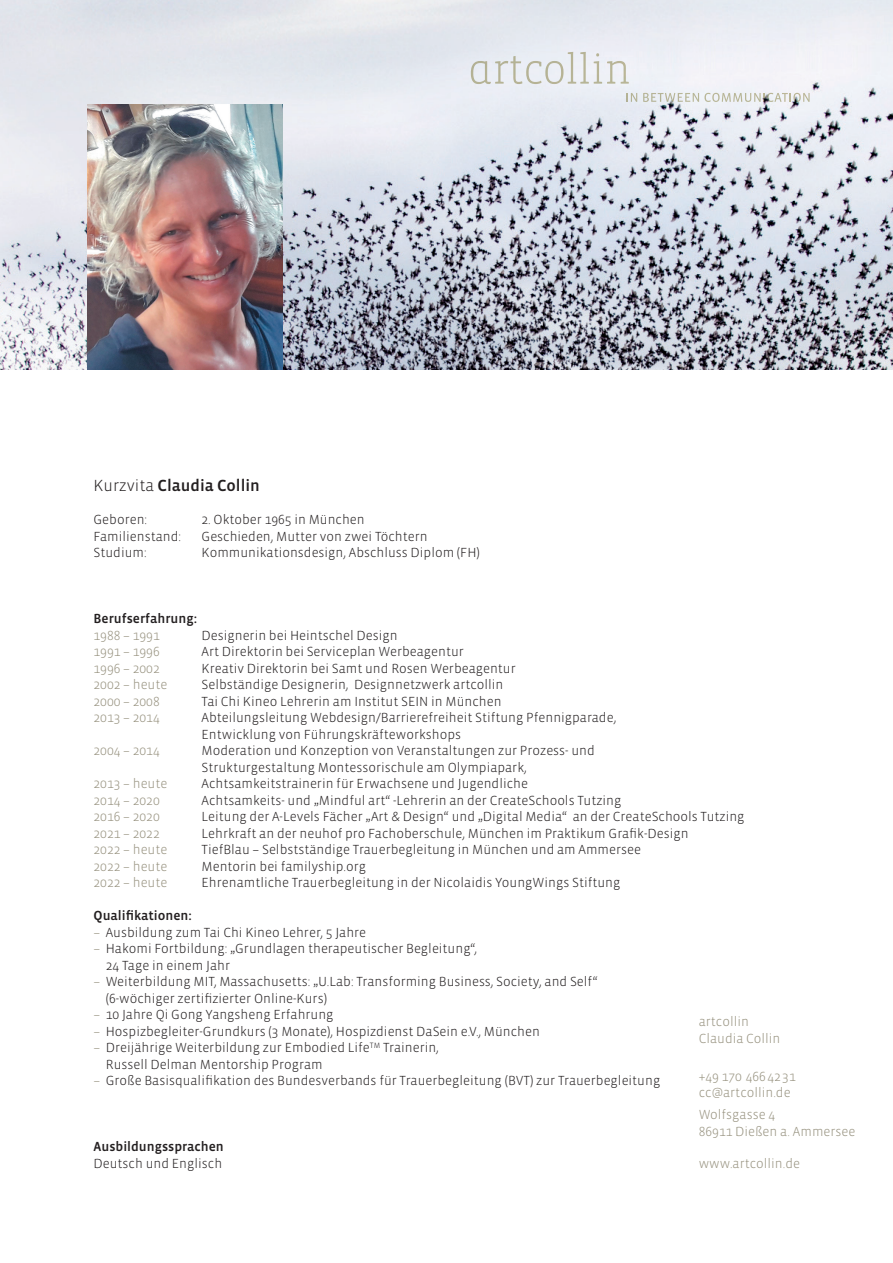
<style>
.page{position:relative;width:893px;height:1263px;background:#fff}
.page>*{position:absolute;margin:0;border:0;box-sizing:border-box;transform-origin:0 0}
.t1{font:500 16.5px "Vista Sans OTCE";color:#231f20}
.t2{font:300 13.5px/16.5px "Vista Sans OTCE";color:#231f20}
.t3{font:300 13.5px/16.2px "Vista Sans OTCE";color:#96917e}
.t4{font:500 13.5px "Vista Sans OTCE";color:#231f20}
.s1{font-weight:300}
.s2{color:#96917e}
</style>
<div class="page">
<img style="left:0;top:0;width:893px;height:370px">
<svg style="left:471px;top:52px;width:158px;height:32px;background:#e1e3e3"></svg>
<svg style="left:627px;top:93px;width:10px;height:9px"></svg>
<svg style="left:643px;top:93px;width:167px;height:9px"></svg>
<img style="left:87px;top:105px;width:196px;height:265px">
<p class="t1" style="left:94px;top:476px;width:168px"><span class="s1">Kurzvita</span> Claudia Collin</p>
<p class="t2" style="left:94px;top:511px;width:55px">Geboren:</p>
<p class="t2" style="left:202px;top:511px;width:165px">2. Oktober 1965 in München</p>
<p class="t2" style="left:94px;top:528px;width:89px">Familienstand:</p>
<p class="t2" style="left:202px;top:528px;width:228px">Geschieden, Mutter von zwei Töchtern</p>
<p class="t2" style="left:94px;top:544px;width:55px">Studium:</p>
<p class="t2" style="left:202px;top:544px;width:280px">Kommunikationsdesign, Abschluss Diplom (FH)</p>
<p class="t4" style="left:94px;top:611px;width:105px">Berufserfahrung:</p>
<p class="t3" style="left:94px;top:627px;width:68px">1988 – 1991</p>
<p class="t2" style="left:202px;top:627px;width:198px">Designerin bei Heintschel Design</p>
<p class="t3" style="left:94px;top:644px;width:68px">1991 – 1996</p>
<p class="t2" style="left:202px;top:643px;width:264px">Art Direktorin bei Serviceplan Werbeagentur</p>
<p class="t3" style="left:94px;top:660px;width:68px">1996 – 2002</p>
<p class="t2" style="left:202px;top:660px;width:316px">Kreativ Direktorin bei Samt und Rosen Werbeagentur</p>
<p class="t3" style="left:94px;top:677px;width:75px">2002 – heute</p>
<p class="t2" style="left:202px;top:676px;width:303px">Selbständige Designerin, Designnetzwerk artcollin</p>
<p class="t3" style="left:94px;top:693px;width:68px">2000 – 2008</p>
<p class="t2" style="left:202px;top:693px;width:301px">Tai Chi Kineo Lehrerin am Institut SEIN in München</p>
<p class="t3" style="left:94px;top:710px;width:68px">2013 – 2014</p>
<p class="t2" style="left:202px;top:709px;width:416px">Abteilungsleitung Webdesign/Barrierefreiheit Stiftung Pfennigparade,<br>Entwicklung von Führungskräfteworkshops</p>
<p class="t3" style="left:94px;top:743px;width:68px">2004 – 2014</p>
<p class="t2" style="left:202px;top:742px;width:395px">Moderation und Konzeption von Veranstaltungen zur Prozess- und<br>Strukturgestaltung Montessorischule am Olympiapark,</p>
<p class="t3" style="left:94px;top:776px;width:75px">2013 – heute</p>
<p class="t2" style="left:202px;top:775px;width:328px">Achtsamkeitstrainerin für Erwachsene und Jugendliche</p>
<p class="t3" style="left:94px;top:792px;width:68px">2014 – 2020</p>
<p class="t2" style="left:202px;top:792px;width:421px">Achtsamkeits- und „Mindful art“ -Lehrerin an der CreateSchools Tutzing</p>
<p class="t3" style="left:94px;top:809px;width:68px">2016 – 2020</p>
<p class="t2" style="left:202px;top:808px;width:545px">Leitung der A-Levels Fächer „Art &amp; Design“ und „Digital Media“ an der CreateSchools Tutzing</p>
<p class="t3" style="left:94px;top:825px;width:68px">2021 – 2022</p>
<p class="t2" style="left:202px;top:825px;width:488px">Lehrkraft an der neuhof pro Fachoberschule, München im Praktikum Grafik-Design</p>
<p class="t3" style="left:94px;top:842px;width:75px">2022 – heute</p>
<p class="t2" style="left:202px;top:841px;width:441px">TiefBlau – Selbstständige Trauerbegleitung in München und am Ammersee</p>
<p class="t3" style="left:94px;top:858px;width:75px">2022 – heute</p>
<p class="t2" style="left:202px;top:858px;width:166px">Mentorin bei familyship.org</p>
<p class="t3" style="left:94px;top:875px;width:75px">2022 – heute</p>
<p class="t2" style="left:202px;top:874px;width:420px">Ehrenamtliche Trauerbegleitung in der Nicolaidis YoungWings Stiftung</p>
<p class="t4" style="left:94px;top:908px;width:100px">Qualifikationen:</p>
<p class="t2" style="left:94px;top:924px;width:274px"><span class="s2">–</span> Ausbildung zum Tai Chi Kineo Lehrer, 5 Jahre</p>
<p class="t2" style="left:106px;top:940px;width:373px;text-indent:-12px"><span class="s2">–</span> Hakomi Fortbildung: „Grundlagen therapeutischer Begleitung“,<br>24 Tage in einem Jahr</p>
<p class="t2" style="left:106px;top:973px;width:494px;text-indent:-12px"><span class="s2">–</span> Weiterbildung MIT, Massachusetts: „U.Lab: Transforming Business, Society, and Self“ (6-wöchiger zertifizierter Online-Kurs)</p>
<p class="t2" style="left:94px;top:1006px;width:242px"><span class="s2">–</span> 10 Jahre Qi Gong Yangsheng Erfahrung</p>
<p class="t2" style="left:94px;top:1023px;width:448px"><span class="s2">–</span> Hospizbegleiter-Grundkurs (3 Monate), Hospizdienst DaSein e.V., München</p>
<p class="t2" style="left:106px;top:1039px;width:334px;text-indent:-12px"><span class="s2">–</span> Dreijährige Weiterbildung zur Embodied Life<sup>TM</sup> Trainerin,<br>Russell Delman Mentorship Program</p>
<p class="t2" style="left:94px;top:1072px;width:568px"><span class="s2">–</span> Große Basisqualifikation des Bundesverbands für Trauerbegleitung (BVT) zur Trauerbegleitung</p>
<p class="t3" style="left:699px;top:1013px;width:83px">artcollin<br>Claudia Collin</p>
<p class="t3" style="left:699px;top:1068px;width:99px">+49 170 466 42 31 cc@artcollin.de</p>
<p class="t3" style="left:699px;top:1106px;width:158px">Wolfsgasse 4<br>86911 Dießen a. Ammersee</p>
<p class="t3" style="left:699px;top:1155px;width:103px">www.artcollin.de</p>
<p class="t4" style="left:94px;top:1139px;width:132px">Ausbildungssprachen</p>
<p class="t2" style="left:94px;top:1155px;width:130px">Deutsch und Englisch</p>
</div>
